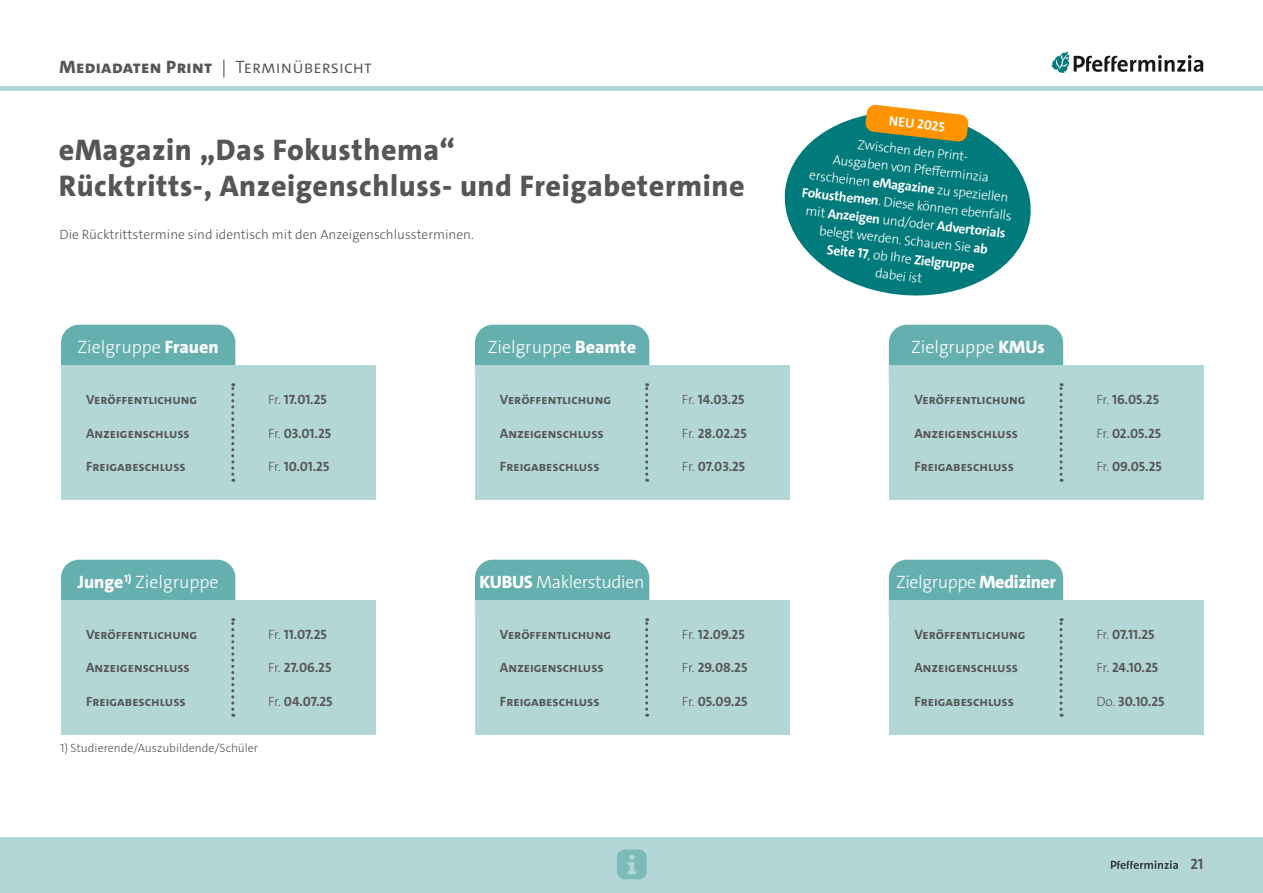
<style>
.page{position:relative;width:1263px;height:893px;background:#fff}
.page>*{position:absolute;margin:0;border:0;box-sizing:border-box;transform-origin:0 0}
.Head{font:800 30px/36px "The Sans C4 s";letter-spacing:.02em;color:#565655}
.Zwiti{font:300 18px "The Sans C4 s";color:#fff}
.Zwiti-2{font:300 18px "The Sans C4 s";letter-spacing:-.02em;color:#fff}
.Rubrik-Thema{font:300 18px "The Sans C4 s";color:#565655}
.t1{font:700 15px "The Sans C4 s";color:#565655}
.Lauftext{font:700 13.5px "The Sans C4 s";color:#565655}
.Lauftext-2{font:300 13.5px/18px "The Sans C4 s";color:#fff;text-align:center}
.Lauftext-3{font:300 13.5px "The Sans C4 s";color:#565655}
.Lauftext-4{font:700 13.5px "The Sans C4 s";color:#fff}
.Quelle{font:300 12px "The Sans C4 s";color:#565655}
.s1{font-weight:800}
.s2{font-weight:700}
.s3{font-weight:300}
</style>
<div class="page">
<div style="left:0;top:838px;width:1263px;height:55px;background:#b3d7d7"></div>
<svg style="left:1111px;top:860px;width:67px;height:9px"></svg>
<svg style="left:1051px;top:51px;width:152px;height:22px"></svg>
<svg style="left:617px;top:849px;width:30px;height:30px"></svg>
<div style="left:61px;top:325px;width:174px;height:75px;background:#66afaf;border-radius:18px"></div>
<div style="left:61px;top:365px;width:315px;height:135px;background:#b3d7d7"></div>
<div style="left:889px;top:325px;width:174px;height:75px;background:#66afaf;border-radius:18px"></div>
<div style="left:889px;top:365px;width:314px;height:135px;background:#b3d7d7"></div>
<div style="left:475px;top:325px;width:174px;height:75px;background:#66afaf;border-radius:18px"></div>
<div style="left:475px;top:365px;width:315px;height:135px;background:#b3d7d7"></div>
<div style="left:61px;top:560px;width:174px;height:75px;background:#66afaf;border-radius:18px"></div>
<div style="left:61px;top:600px;width:315px;height:135px;background:#b3d7d7"></div>
<div style="left:889px;top:560px;width:174px;height:75px;background:#66afaf;border-radius:18px"></div>
<div style="left:889px;top:600px;width:314px;height:135px;background:#b3d7d7"></div>
<div style="left:475px;top:560px;width:174px;height:75px;background:#66afaf;border-radius:18px"></div>
<div style="left:475px;top:600px;width:315px;height:135px;background:#b3d7d7"></div>
<svg style="left:231px;top:383px;width:3px;height:99px"></svg>
<svg style="left:645px;top:383px;width:3px;height:99px"></svg>
<svg style="left:1059px;top:383px;width:3px;height:99px"></svg>
<svg style="left:231px;top:618px;width:3px;height:99px"></svg>
<svg style="left:645px;top:618px;width:3px;height:99px"></svg>
<svg style="left:1059px;top:618px;width:3px;height:99px"></svg>
<svg style="left:784px;top:115px;width:247px;height:181px;fill:#007a7a"></svg>
<svg style="left:865px;top:104px;width:104px;height:38px"></svg>
<hr style="left:0;top:86px;width:1263px;height:4px;background:#b3d7d7">
<p class="Rubrik-Thema" style="left:60px;top:55px;width:314px"><span class="s1">Mediadaten Print</span> | Terminübersicht</p>
<p class="Head" style="left:59px;top:132px;width:687px">eMagazin „Das Fokusthema“<br>Rücktritts-, Anzeigenschluss- und Freigabetermine</p>
<p class="Lauftext-3" style="left:60px;top:225px;width:416px">Die Rücktrittstermine sind identisch mit den Anzeigenschlussterminen.</p>
<p class="Lauftext-4" style="left:890px;top:112px;width:58px;rotate:6deg">NEU 2025</p>
<p class="Lauftext-2" style="left:861px;top:113px;width:115px;line-height:21px;rotate:6deg"><span class="s2">NEU2025<br></span>Zwischen den Print-</p>
<p class="Lauftext-2" style="left:807px;top:148px;width:212px;rotate:6deg">Ausgaben von Pfeff erminzia erscheinen <span class="s2">eMagazine</span> zu speziellen<br><span class="s2">Fokusthemen</span>. Diese können ebenfalls mit <span class="s2">Anzeigen</span> und/oder <span class="s2">Advertorials </span>belegt werden. Schauen Sie <span class="s2">ab<br>Seite 17</span>, ob Ihre <span class="s2">Zielgruppe<br></span>dabei ist</p>
<p class="Zwiti" style="left:78px;top:336px;width:143px">Zielgruppe <span class="s1">Frauen</span></p>
<p class="Lauftext" style="left:86px;top:390px;width:113px">Veröffentlichung</p>
<p class="Lauftext" style="left:86px;top:424px;width:105px">Anzeigenschluss</p>
<p class="Lauftext" style="left:86px;top:458px;width:101px">Freigabeschluss</p>
<p class="Lauftext" style="left:268px;top:390px;width:60px"><span class="s3">Fr.</span> 17.01.25</p>
<p class="Lauftext" style="left:268px;top:424px;width:65px"><span class="s3">Fr.</span> 03.01.25</p>
<p class="Lauftext" style="left:268px;top:458px;width:63px"><span class="s3">Fr.</span> 10.01.25</p>
<p class="Zwiti" style="left:488px;top:336px;width:150px">Zielgruppe <span class="s1">Beamte</span></p>
<p class="Zwiti" style="left:911px;top:336px;width:135px">Zielgruppe <span class="s1">KMUs</span></p>
<p class="Lauftext" style="left:500px;top:390px;width:113px">Veröffentlichung</p>
<p class="Lauftext" style="left:500px;top:424px;width:105px">Anzeigenschluss</p>
<p class="Lauftext" style="left:500px;top:458px;width:101px">Freigabeschluss</p>
<p class="Lauftext" style="left:682px;top:390px;width:64px"><span class="s3">Fr.</span> 14.03.25</p>
<p class="Lauftext" style="left:682px;top:424px;width:66px"><span class="s3">Fr.</span> 28.02.25</p>
<p class="Lauftext" style="left:682px;top:458px;width:65px"><span class="s3">Fr.</span> 07.03.25</p>
<p class="Lauftext" style="left:914px;top:390px;width:113px">Veröffentlichung</p>
<p class="Lauftext" style="left:914px;top:424px;width:105px">Anzeigenschluss</p>
<p class="Lauftext" style="left:914px;top:458px;width:101px">Freigabeschluss</p>
<p class="Zwiti" style="left:78px;top:571px;width:142px"><span class="s1">Junge</span><sup>1)</sup> Zielgruppe</p>
<p class="Zwiti-2" style="left:480px;top:571px;width:167px"><span class="s1">KUBUS</span> Maklerstudien</p>
<p class="Zwiti-2" style="left:896px;top:571px;width:161px">Zielgruppe <span class="s1">Mediziner</span></p>
<p class="Lauftext" style="left:86px;top:625px;width:113px">Veröffentlichung</p>
<p class="Lauftext" style="left:86px;top:659px;width:105px">Anzeigenschluss</p>
<p class="Lauftext" style="left:86px;top:693px;width:101px">Freigabeschluss</p>
<p class="Lauftext" style="left:268px;top:625px;width:60px"><span class="s3">Fr.</span> 11.07.25</p>
<p class="Lauftext" style="left:268px;top:659px;width:65px"><span class="s3">Fr.</span> 27.06.25</p>
<p class="Lauftext" style="left:268px;top:693px;width:66px"><span class="s3">Fr.</span> 04.07.25</p>
<p class="Quelle" style="left:60px;top:740px;width:200px">1) Studierende/Auszubildende/Schüler</p>
<p class="Lauftext" style="left:500px;top:625px;width:113px">Veröffentlichung</p>
<p class="Lauftext" style="left:500px;top:659px;width:105px">Anzeigenschluss</p>
<p class="Lauftext" style="left:500px;top:693px;width:101px">Freigabeschluss</p>
<p class="Lauftext" style="left:682px;top:625px;width:64px"><span class="s3">Fr.</span> 12.09.25</p>
<p class="Lauftext" style="left:682px;top:659px;width:67px"><span class="s3">Fr.</span> 29.08.25</p>
<p class="Lauftext" style="left:682px;top:693px;width:67px"><span class="s3">Fr.</span> 05.09.25</p>
<p class="Lauftext" style="left:914px;top:625px;width:113px">Veröffentlichung</p>
<p class="Lauftext" style="left:914px;top:659px;width:105px">Anzeigenschluss</p>
<p class="Lauftext" style="left:914px;top:693px;width:101px">Freigabeschluss</p>
<p class="Lauftext" style="left:1096px;top:390px;width:64px"><span class="s3">Fr.</span> 16.05.25</p>
<p class="Lauftext" style="left:1096px;top:424px;width:66px"><span class="s3">Fr.</span> 02.05.25</p>
<p class="Lauftext" style="left:1096px;top:458px;width:67px"><span class="s3">Fr.</span> 09.05.25</p>
<p class="Lauftext" style="left:1096px;top:625px;width:60px"><span class="s3">Fr.</span> 07.11.25</p>
<p class="Lauftext" style="left:1096px;top:659px;width:63px"><span class="s3">Fr.</span> 24.10.25</p>
<p class="Lauftext" style="left:1096px;top:693px;width:70px"><span class="s3">Do.</span> 30.10.25</p>
<p class="t1" style="left:1190px;top:854px;width:14px">21</p>
</div>
